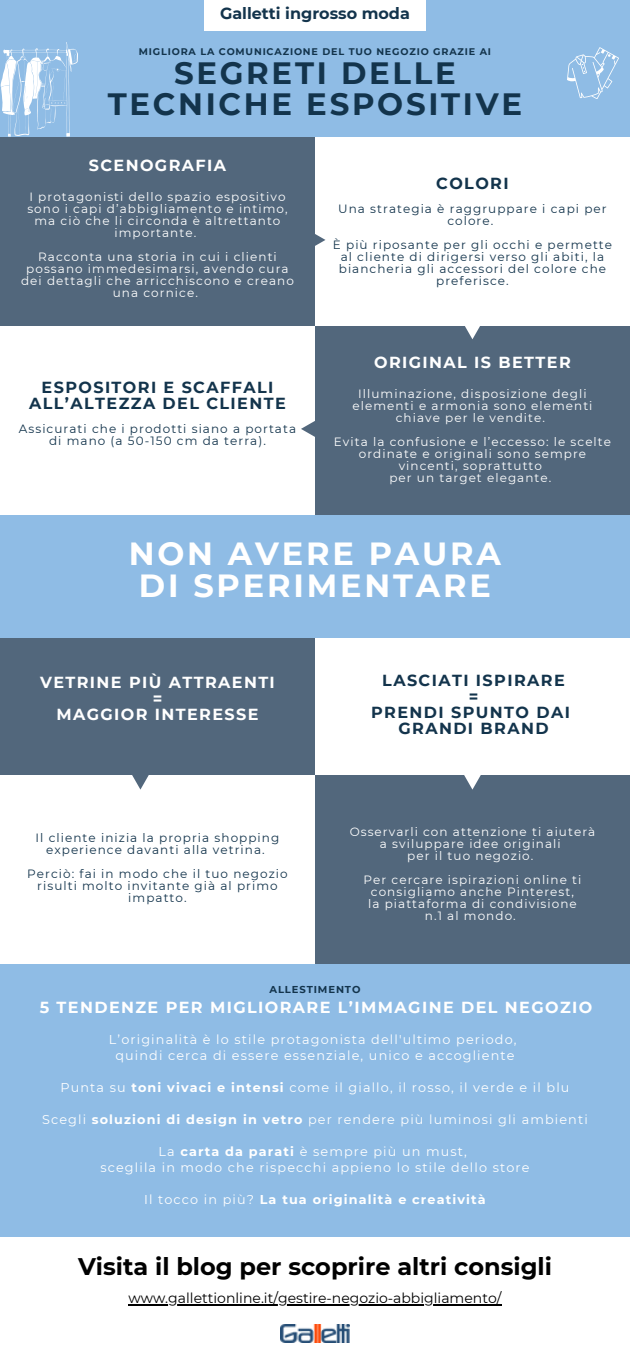
<style>
.page{position:relative;width:630px;height:1350px;background:#fff}
.page>*{position:absolute;margin:0;border:0;box-sizing:border-box;transform-origin:0 0}
.t1{font:700 32px "Montserrat";letter-spacing:.09em;color:#fff}
.t2{font:700 30.8px/30.8px "Montserrat";letter-spacing:.09em;color:#13344c;text-align:center}
.t3{font:700 24px "Montserrat";color:#000}
.t4{font:700 16px/16px "Montserrat";letter-spacing:.09em;color:#fff;text-align:center}
.t5{font:700 16px/16px "Montserrat";letter-spacing:.09em;color:#13344c;text-align:center}
.t6{font:700 16px "Montserrat";color:#13344c}
.t7{font:14px "Montserrat";color:#000}
.t8{font:12.8px/16px "Montserrat";letter-spacing:.09em;color:#fff;text-align:center}
.t9{font:700 12.8px "Montserrat";letter-spacing:.09em;color:#fff}
.t10{font:12px/12px "Montserrat";letter-spacing:.09em;color:#fff;text-align:center}
.t11{font:12px/12px "Montserrat";letter-spacing:.09em;color:#13344c;text-align:center}
.t12{font:700 10px "Montserrat";letter-spacing:.09em;color:#13344c}
.t13{font:700 9.6px "Montserrat";letter-spacing:.09em;color:#13344c}
.s1{font-weight:700}
.s2{font-weight:400}
</style>
<div class="page">
<div style="left:0;top:0;width:630px;height:137px;background:#8fbce5"></div>
<div style="left:0;top:137px;width:315px;height:189px;background:#52677c"></div>
<div style="left:315px;top:326px;width:315px;height:189px;background:#52677c"></div>
<div style="left:0;top:515px;width:630px;height:123px;background:#8fbce5"></div>
<div style="left:0;top:638px;width:315px;height:137px;background:#52677c"></div>
<div style="left:315px;top:775px;width:315px;height:189px;background:#52677c"></div>
<div style="left:0;top:964px;width:630px;height:273px;background:#8fbce5"></div>
<div style="left:204px;top:0;width:222px;height:31px;background:#fff"></div>
<img style="left:281px;top:1325px;width:69px;height:18px">
<svg style="left:315px;top:234px;width:11px;height:12px"></svg>
<svg style="left:465px;top:326px;width:15px;height:13px"></svg>
<svg style="left:301px;top:421px;width:14px;height:16px"></svg>
<svg style="left:1px;top:42px;width:77px;height:95px"></svg>
<svg style="left:567px;top:47px;width:51px;height:51px"></svg>
<hr style="left:128px;top:1304px;width:374px;height:1px;background:#000">
<svg style="left:132px;top:775px;width:17px;height:15px"></svg>
<svg style="left:464px;top:775px;width:17px;height:15px"></svg>
<p class="t6" style="left:220px;top:4px;width:191px">Galletti ingrosso moda</p>
<p class="t13" style="left:139px;top:46px;width:354px">MIGLIORA LA COMUNICAZIONE DEL TUO NEGOZIO GRAZIE AI</p>
<p class="t2" style="left:108px;top:58px;width:416px">SEGRETI DELLE<br>TECNICHE ESPOSITIVE</p>
<h6 class="t4" style="left:89px;top:157px;width:139px">SCENOGRAFIA</h6>
<p class="t10" style="left:27px;top:191px;width:262px">I protagonisti dello spazio espositivo sono i capi d’abbigliamento e intimo, ma ciò che li circonda è altrettanto importante.</p>
<h6 class="t10" style="left:21px;top:251px;width:274px">Racconta una storia in cui i clienti possano immedesimarsi, avendo cura dei dettagli che arricchiscono e creano una cornice.</h6>
<p class="t5" style="left:29px;top:379px;width:258px">ESPOSITORI E SCAFFALI<br>ALL’ALTEZZA DEL CLIENTE</p>
<h1 class="t11" style="left:19px;top:422px;width:279px">Assicurati che i prodotti siano a portata di mano (a 50-150 cm da terra).</h1>
<p class="t5" style="left:436px;top:175px;width:74px">COLORI</p>
<p class="t11" style="left:338px;top:203px;width:270px">Una strategia è raggruppare i capi per colore.</p>
<p class="t11" style="left:333px;top:239px;width:281px">È più riposante per gli occhi e permette al cliente di dirigersi verso gli abiti, la biancheria gli accessori del colore che preferisce.</p>
<p class="t4" style="left:374px;top:354px;width:198px">ORIGINAL IS BETTER</p>
<p class="t10" style="left:352px;top:388px;width:242px">Illuminazione, disposizione degli elementi e armonia sono elementi chiave per le vendite.</p>
<h6 class="t10" style="left:334px;top:436px;width:279px">Evita la confusione e l’eccesso: le scelte ordinate e originali sono sempre vincenti, soprattutto</h6>
<h6 class="t10" style="left:389px;top:472px;width:164px">per un target elegante.</h6>
<p class="t1" style="left:129px;top:534px;width:374px">NON AVERE PAURA</p>
<h3 class="t1" style="left:139px;top:566px;width:353px">DI SPERIMENTARE</h3>
<p class="t4" style="left:40px;top:674px;width:236px">VETRINE PIÙ ATTRAENTI =</p>
<h6 class="t4" style="left:56px;top:706px;width:204px">MAGGIOR INTERESSE</h6>
<p class="t11" style="left:36px;top:832px;width:245px">Il cliente inizia la propria shopping experience davanti alla vetrina.</p>
<h6 class="t11" style="left:27px;top:868px;width:262px">Perciò: fai in modo che il tuo negozio risulti molto invitante già al primo impatto.</h6>
<p class="t5" style="left:371px;top:672px;width:200px">LASCIATI ISPIRARE<br>=<br>PRENDI SPUNTO DAI</p>
<h3 class="t5" style="left:398px;top:720px;width:152px">GRANDI BRAND</h3>
<h6 class="t10" style="left:350px;top:826px;width:247px">Osservarli con attenzione ti aiuterà a sviluppare idee originali<br>per il tuo negozio.</h6>
<p class="t10" style="left:364px;top:874px;width:219px">Per cercare ispirazioni online ti consigliamo anche Pinterest,<br>la piattaforma di condivisione</p>
<p class="t10" style="left:425px;top:910px;width:92px">n.1 al mondo.</p>
<p class="t12" style="left:270px;top:983px;width:92px">ALLESTIMENTO</p>
<h5 class="t4" style="left:40px;top:999px;width:554px">5 TENDENZE PER MIGLIORARE L’IMMAGINE DEL NEGOZIO</h5>
<h5 class="t8" style="left:109px;top:1032px;width:409px">L’originalità è lo stile protagonista dell'ultimo periodo, quindi cerca di essere essenziale, unico e accogliente</h5>
<h5 class="t8" style="left:60px;top:1080px;width:511px">Punta su <span class="s1">toni vivaci e intensi</span> come il giallo, il rosso, il verde e il blu</h5>
<h5 class="t8" style="left:42px;top:1112px;width:547px">Scegli <span class="s1">soluzioni di design in vetro</span> per rendere più luminosi gli ambienti</h5>
<p class="t8" style="left:100px;top:1144px;width:431px">La <span class="s1">carta da parati</span> è sempre più un must,<br>sceglila in modo che rispecchi appieno lo stile dello store</p>
<h2 class="t9" style="left:144px;top:1192px;width:343px"><span class="s2">Il tocco in più?</span> La tua originalità e creatività</h2>
<h4 class="t3" style="left:78px;top:1252px;width:475px">Visita il blog per scoprire altri consigli</h4>
<p class="t7" style="left:128px;top:1289px;width:375px">www.gallettionline.it/gestire-negozio-abbigliamento/</p>
</div>
